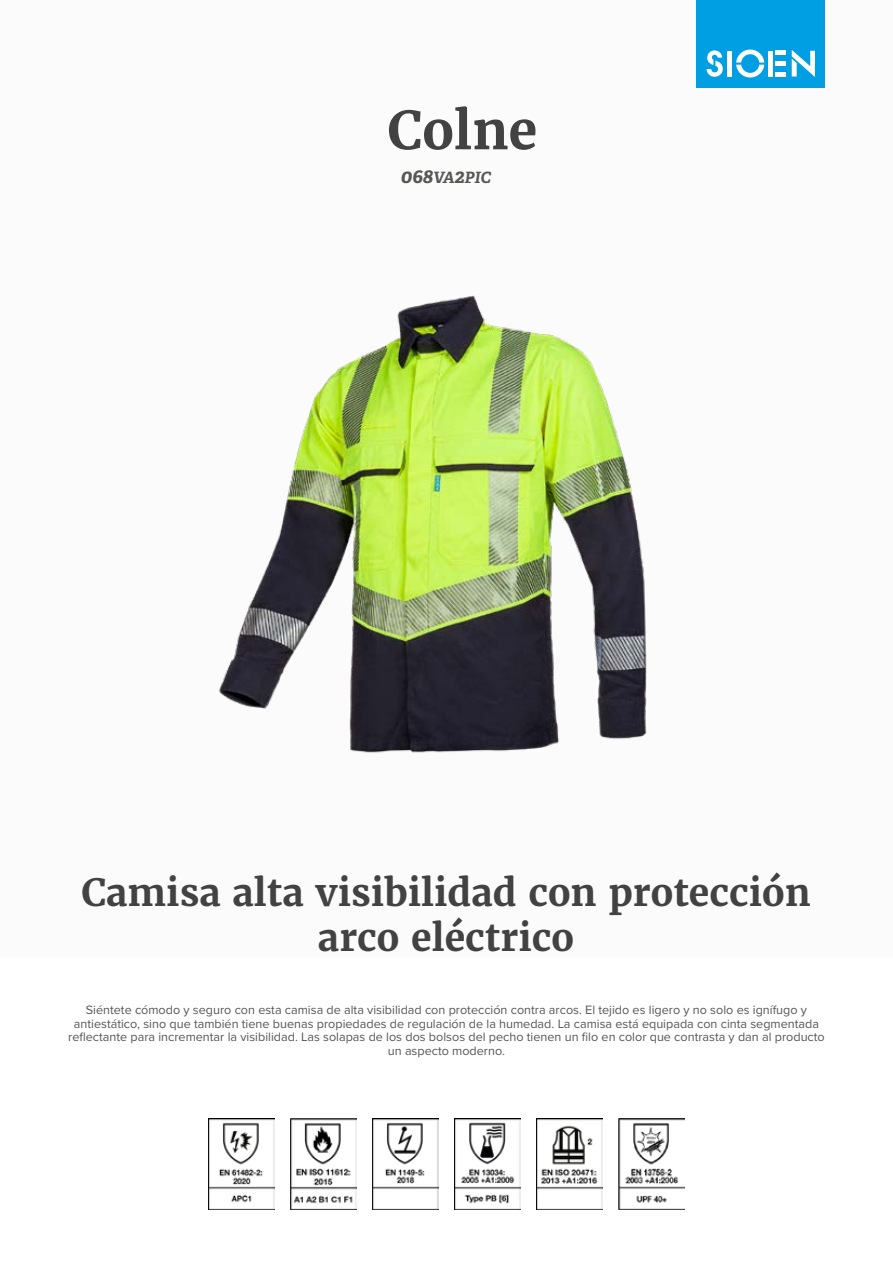
<style>
.page{position:relative;width:893px;height:1263px;background:#fff}
.page>*{position:absolute;margin:0;border:0;box-sizing:border-box;transform-origin:0 0}
.t1{font:700 52.5px "Merriweather";color:#424242}
.t2{font:700 37.5px/45px "Merriweather";color:#424242;text-align:center}
.t3{font:italic 700 15.6px "Adelle";color:#575756}
.t4{font:12.6px/13.6px "Proxima Nova";color:#575756;text-align:center}
.s1{font-size:19.5px}
</style>
<div class="page">
<div style="left:0;top:0;width:893px;height:957px;background:#fbfbfb"></div>
<div style="left:697px;top:0;width:128px;height:88px;background:#009fe3"></div>
<svg style="left:707px;top:50px;width:16px;height:27px"></svg>
<svg style="left:736px;top:50px;width:28px;height:28px"></svg>
<div style="left:727px;top:51px;width:5px;height:26px;background:#fff"></div>
<div style="left:768px;top:51px;width:5px;height:26px;background:#fff"></div>
<div style="left:775px;top:72px;width:11px;height:5px;background:#fff"></div>
<div style="left:775px;top:61px;width:11px;height:5px;background:#fff"></div>
<hr style="left:775px;top:51px;width:11px;height:4px;background:#fff">
<svg style="left:792px;top:50px;width:23px;height:27px"></svg>
<img style="left:208px;top:1118px;width:66px;height:92px">
<img style="left:290px;top:1118px;width:66px;height:92px">
<img style="left:372px;top:1118px;width:67px;height:92px">
<img style="left:454px;top:1118px;width:67px;height:92px">
<img style="left:536px;top:1118px;width:67px;height:92px">
<img style="left:618px;top:1118px;width:67px;height:92px">
<img style="left:219px;top:295px;width:428px;height:458px">
<h1 class="t1" style="left:387px;top:97px;width:151px">Colne</h1>
<p class="t3" style="left:401px;top:168px;width:92px"><span class="s1">068</span>VA<span class="s1">2</span>PIC</p>
<h2 class="t2" style="left:81px;top:869px;width:731px">Camisa alta visibilidad con protección arco eléctrico</h2>
<p class="t4" style="left:68px;top:1002px;width:758px">Siéntete cómodo y seguro con esta camisa de alta visibilidad con protección contra arcos. El tejido es ligero y no solo es ignífugo y antiestático, sino que también tiene buenas propiedades de regulación de la humedad. La camisa está equipada con cinta segmentada reflectante para incrementar la visibilidad. Las solapas de los dos bolsos del pecho tienen un filo en color que contrasta y dan al producto un aspecto moderno.</p>
</div>
